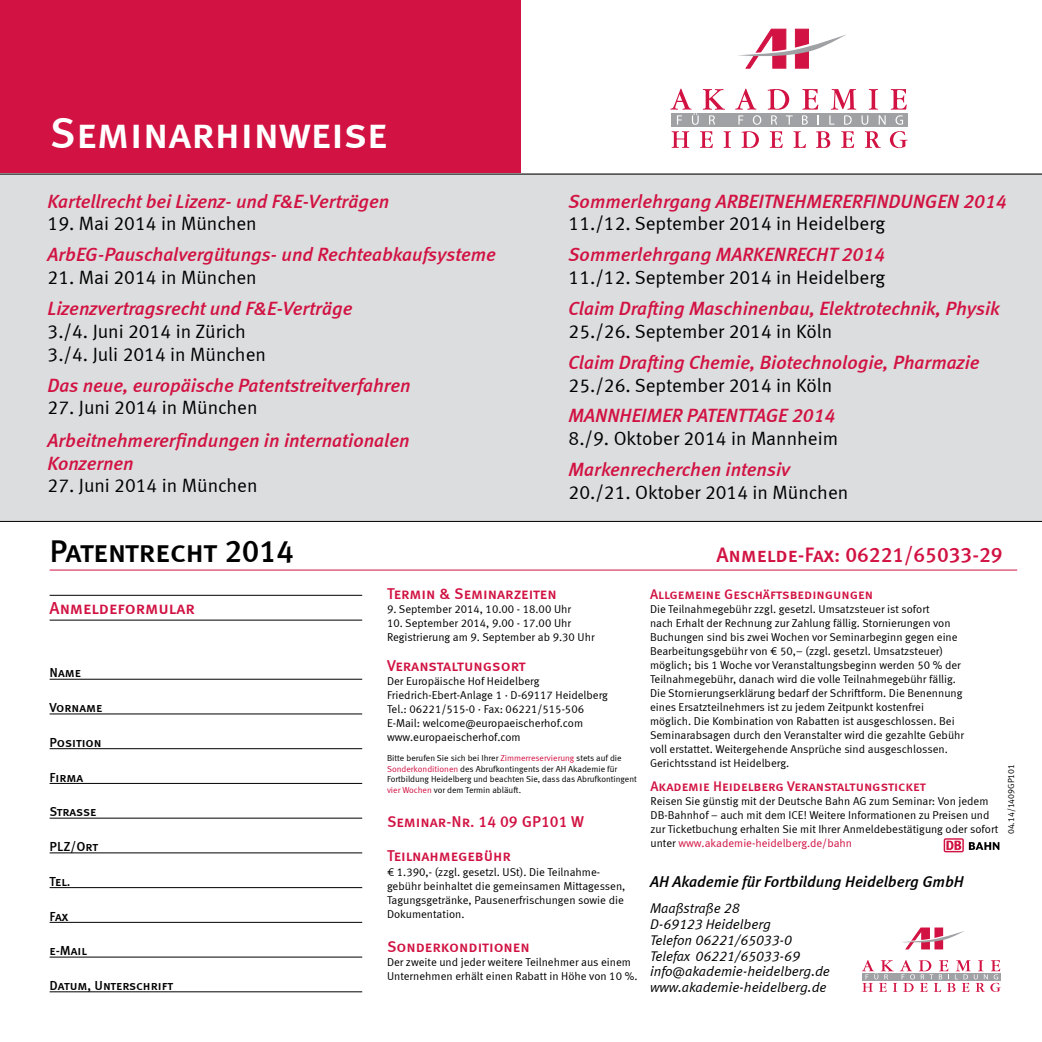
<style>
.page{position:relative;width:1042px;height:1042px;background:#fff}
.page>*{position:absolute;margin:0;border:0;box-sizing:border-box;transform-origin:0 0}
.t1{font:43.75px "Meta Medium LF Caps";color:#fff}
.t2{font:31.5px "Meta Medium LF Caps";letter-spacing:-.02em;color:#000}
.t3{font:21px "Meta Medium LF Caps";color:#d11242}
.t4{font:italic 19.25px/22.8px "Meta Medium LF";color:#d11242}
.t5{font:19.25px/22.8px "Meta Normal LF";color:#000}
.t6{font:17.5px "Meta Medium LF Caps";color:#d11242}
.t7{font:15.75px "Meta Medium LF Caps";color:#d11242}
.t8{font:italic 15.75px "Meta Medium LF";color:#000}
.t9{font:italic 14px/15.8px "Meta Normal LF";color:#000}
.t10{font:14px "Meta Medium LF Caps";color:#d11242}
.t11{font:13.12px "Meta Medium LF Caps";letter-spacing:-.005em;color:#000}
.t12{font:11.38px/14px "Meta Normal LF";color:#000}
.t13{font:8.75px/10.5px "Meta Normal LF";color:#000}
.s1{color:#d11242}
</style>
<div class="page">
<div style="left:0;top:0;width:521px;height:174px;background:#d11242"></div>
<div style="left:0;top:174px;width:1042px;height:347px;background:#dcddde"></div>
<svg style="left:738px;top:29px;width:108px;height:39px"></svg>
<svg style="left:671px;top:131px;width:18px;height:17px"></svg>
<svg style="left:700px;top:131px;width:13px;height:17px"></svg>
<svg style="left:723px;top:131px;width:8px;height:17px"></svg>
<svg style="left:741px;top:131px;width:18px;height:17px"></svg>
<svg style="left:770px;top:131px;width:13px;height:17px"></svg>
<svg style="left:793px;top:131px;width:13px;height:17px"></svg>
<svg style="left:816px;top:131px;width:14px;height:17px"></svg>
<svg style="left:841px;top:131px;width:13px;height:17px"></svg>
<svg style="left:865px;top:131px;width:16px;height:17px"></svg>
<svg style="left:890px;top:131px;width:17px;height:17px"></svg>
<div style="left:672px;top:113px;width:236px;height:14px;background:#9fa1a4"></div>
<svg style="left:670px;top:89px;width:55px;height:36px"></svg>
<svg style="left:735px;top:89px;width:26px;height:36px"></svg>
<svg style="left:767px;top:89px;width:25px;height:36px"></svg>
<svg style="left:802px;top:89px;width:17px;height:36px"></svg>
<svg style="left:829px;top:89px;width:56px;height:36px"></svg>
<svg style="left:891px;top:89px;width:16px;height:36px"></svg>
<hr style="left:0;top:521px;width:1042px;height:1px;background:#000">
<hr style="left:0;top:174px;width:1042px;height:1px;background:#000">
<hr style="left:50px;top:569px;width:967px;height:1px;background:#d11242">
<hr style="left:50px;top:595px;width:312px;height:1px;background:#000">
<hr style="left:50px;top:620px;width:312px;height:1px;background:#000">
<hr style="left:50px;top:679px;width:312px;height:1px;background:#000">
<hr style="left:50px;top:713px;width:312px;height:1px;background:#000">
<hr style="left:50px;top:748px;width:312px;height:1px;background:#000">
<hr style="left:50px;top:783px;width:312px;height:1px;background:#000">
<hr style="left:50px;top:818px;width:312px;height:1px;background:#000">
<hr style="left:50px;top:852px;width:312px;height:1px;background:#000">
<hr style="left:50px;top:887px;width:312px;height:1px;background:#000">
<hr style="left:50px;top:922px;width:312px;height:1px;background:#000">
<hr style="left:50px;top:956px;width:312px;height:1px;background:#000">
<hr style="left:50px;top:991px;width:312px;height:1px;background:#000">
<svg style="left:902px;top:928px;width:62px;height:21px"></svg>
<svg style="left:861px;top:960px;width:140px;height:32px"></svg>
<svg style="left:943px;top:838px;width:21px;height:14px"></svg>
<svg style="left:945px;top:839px;width:17px;height:12px"></svg>
<svg style="left:946px;top:840px;width:15px;height:10px"></svg>
<svg style="left:969px;top:842px;width:30px;height:8px"></svg>
<h1 class="t1" style="left:50px;top:107px;width:339px">Seminarhinweise</h1>
<h3 class="t4" style="left:48px;top:189px;width:343px">Kartellrecht bei Lizenz- und F&amp;E-Verträgen</h3>
<h3 class="t5" style="left:48px;top:212px;width:211px">19. Mai 2014 in München</h3>
<h3 class="t4" style="left:48px;top:243px;width:450px">ArbEG-Pauschalvergütungs- und Rechteabkaufsysteme</h3>
<h3 class="t5" style="left:48px;top:266px;width:211px">21. Mai 2014 in München</h3>
<h3 class="t4" style="left:48px;top:297px;width:307px">Lizenzvertragsrecht und F&amp;E-Verträge</h3>
<h3 class="t5" style="left:48px;top:319px;width:220px">3./4. Juni 2014 in Zürich<br>3./4. Juli 2014 in München</h3>
<h3 class="t4" style="left:48px;top:373px;width:365px">Das neue, europäische Patentstreitverfahren</h3>
<h3 class="t5" style="left:48px;top:396px;width:212px">27. Juni 2014 in München</h3>
<h3 class="t4" style="left:48px;top:429px;width:363px">Arbeitnehmererfindungen in internationalen<br>Konzernen</h3>
<h3 class="t5" style="left:48px;top:474px;width:212px">27. Juni 2014 in München</h3>
<h3 class="t4" style="left:568px;top:189px;width:439px">Sommerlehrgang ARBEITNEHMERERFINDUNGEN 2014</h3>
<h3 class="t5" style="left:568px;top:212px;width:318px">11./12. September 2014 in Heidelberg</h3>
<h3 class="t4" style="left:568px;top:243px;width:318px">Sommerlehrgang MARKENRECHT 2014</h3>
<h3 class="t5" style="left:568px;top:266px;width:318px">11./12. September 2014 in Heidelberg</h3>
<h3 class="t4" style="left:568px;top:297px;width:433px">Claim Drafting Maschinenbau, Elektrotechnik, Physik</h3>
<h3 class="t5" style="left:568px;top:319px;width:265px">25./26. September 2014 in Köln</h3>
<h3 class="t4" style="left:568px;top:350px;width:412px">Claim Drafting Chemie, Biotechnologie, Pharmazie</h3>
<h3 class="t5" style="left:568px;top:373px;width:265px">25./26. September 2014 in Köln</h3>
<h3 class="t4" style="left:568px;top:404px;width:268px">MANNHEIMER PATENTTAGE 2014</h3>
<h3 class="t5" style="left:568px;top:427px;width:271px">8./9. Oktober 2014 in Mannheim</h3>
<h3 class="t4" style="left:568px;top:458px;width:223px">Markenrecherchen intensiv</h3>
<h3 class="t5" style="left:568px;top:480px;width:281px">20./21. Oktober 2014 in München</h3>
<h2 class="t2" style="left:50px;top:533px;width:246px">Patentrecht 2014</h2>
<h3 class="t6" style="left:50px;top:598px;width:147px">Anmeldeformular</h3>
<p class="t11" style="left:50px;top:665px;width:33px">Name</p>
<p class="t11" style="left:50px;top:700px;width:54px">Vorname</p>
<p class="t11" style="left:50px;top:735px;width:54px">Position</p>
<p class="t11" style="left:50px;top:769px;width:35px">Firma</p>
<p class="t11" style="left:50px;top:804px;width:48px">Strasse</p>
<p class="t11" style="left:50px;top:839px;width:50px">PLZ/Ort</p>
<p class="t11" style="left:50px;top:873px;width:22px">Tel.</p>
<p class="t11" style="left:50px;top:908px;width:20px">Fax</p>
<p class="t11" style="left:50px;top:943px;width:39px">e-Mail</p>
<p class="t11" style="left:50px;top:978px;width:125px">Datum, Unterschrift</p>
<h3 class="t7" style="left:387px;top:584px;width:171px">Termin &amp; Seminarzeiten</h3>
<p class="t12" style="left:387px;top:602px;width:185px">9. September 2014, 10.00 - 18.00 Uhr</p>
<p class="t12" style="left:387px;top:616px;width:209px">10. September 2014, 9.00 - 17.00 Uhr<br>Registrierung am 9. September ab 9.30 Uhr</p>
<h3 class="t7" style="left:387px;top:656px;width:140px">Veranstaltungsort</h3>
<p class="t12" style="left:387px;top:674px;width:222px">Der Europäische Hof Heidelberg Friedrich-Ebert-Anlage 1 · D-69117 Heidelberg Tel.: 06221/515-0 · Fax: 06221/515-506<br>E-Mail: welcome@europaeischerhof.com www.europaeischerhof.com</p>
<p class="t13" style="left:387px;top:753px;width:251px">Bitte berufen Sie sich bei Ihrer <span class="s1">Zimmerreservierung</span> stets auf die <span class="s1">Sonderkonditionen</span> des Abrufkontingents der AH Akademie für Fortbildung Heidelberg und beachten Sie, dass das Abrufkontingent <span class="s1">vier Wochen</span> vor dem Termin abläuft.</p>
<h3 class="t7" style="left:387px;top:812px;width:198px">Seminar-Nr. 14 09 GP101 W</h3>
<h3 class="t7" style="left:387px;top:847px;width:126px">Teilnahmegebühr</h3>
<p class="t12" style="left:387px;top:864px;width:240px">€ 1.390,- (zzgl. gesetzl. USt). Die Teilnahme&shy;gebühr beinhaltet die gemeinsamen Mittagessen, Tagungsgetränke, Pausenerfrischungen sowie die Dokumentation.</p>
<h3 class="t7" style="left:387px;top:937px;width:144px">Sonderkonditionen</h3>
<p class="t12" style="left:387px;top:955px;width:252px">Der zweite und jeder weitere Teilnehmer aus einem<br>Unternehmen erhält einen Rabatt in Höhe von 10 %.</p>
<h3 class="t3" style="left:716px;top:542px;width:288px">Anmelde-Fax: 06221/65033-29</h3>
<p class="t10" style="left:650px;top:585px;width:225px">Allgemeine Geschäftsbedingungen</p>
<p class="t12" style="left:650px;top:601px;width:316px">Die Teilnahmegebühr zzgl. gesetzl. Umsatzsteuer ist sofort<br>nach Erhalt der Rechnung zur Zahlung fällig. Stornierungen von Buchungen sind bis zwei Wochen vor Seminarbeginn gegen eine Bearbeitungsgebühr von € 50,– (zzgl. gesetzl. Umsatzsteuer) möglich; bis 1 Woche vor Veranstaltungsbeginn werden 50 % der Teilnahmegebühr, danach wird die volle Teilnahmegebühr fällig.<br>Die Stornierungserklärung bedarf der Schriftform. Die Benennung eines Ersatzteilnehmers ist zu jedem Zeitpunkt kostenfrei möglich. Die Kombination von Rabatten ist ausgeschlossen. Bei Seminarabsagen durch den Veranstalter wird die gezahlte Gebühr voll erstattet. Weitergehende Ansprüche sind ausgeschlossen.<br>Gerichtsstand ist Heidelberg.</p>
<p class="t10" style="left:650px;top:777px;width:277px">Akademie Heidelberg Veranstaltungsticket</p>
<p class="t12" style="left:650px;top:793px;width:349px">Reisen Sie günstig mit der Deutsche Bahn AG zum Seminar: Von jedem DB-Bahnhof − auch mit dem ICE! Weitere Informationen zu Preisen und zur Ticketbuchung erhalten Sie mit Ihrer Anmeldebestätigung oder sofort unter <span class="s1">www.akademie-heidelberg.de/bahn</span></p>
<p class="t13" style="left:1006px;top:834px;width:72px;rotate:-90deg">04.14/1409GP101</p>
<h3 class="t8" style="left:650px;top:872px;width:315px">AH Akademie für Fortbildung Heidelberg GmbH</h3>
<p class="t9" style="left:650px;top:900px;width:181px">Maaßstraße 28<br>D-69123 Heidelberg<br>Telefon 06221/65033-0<br>Telefax 06221/65033-69 info@akademie-heidelberg.de www.akademie-heidelberg.de</p>
</div>
